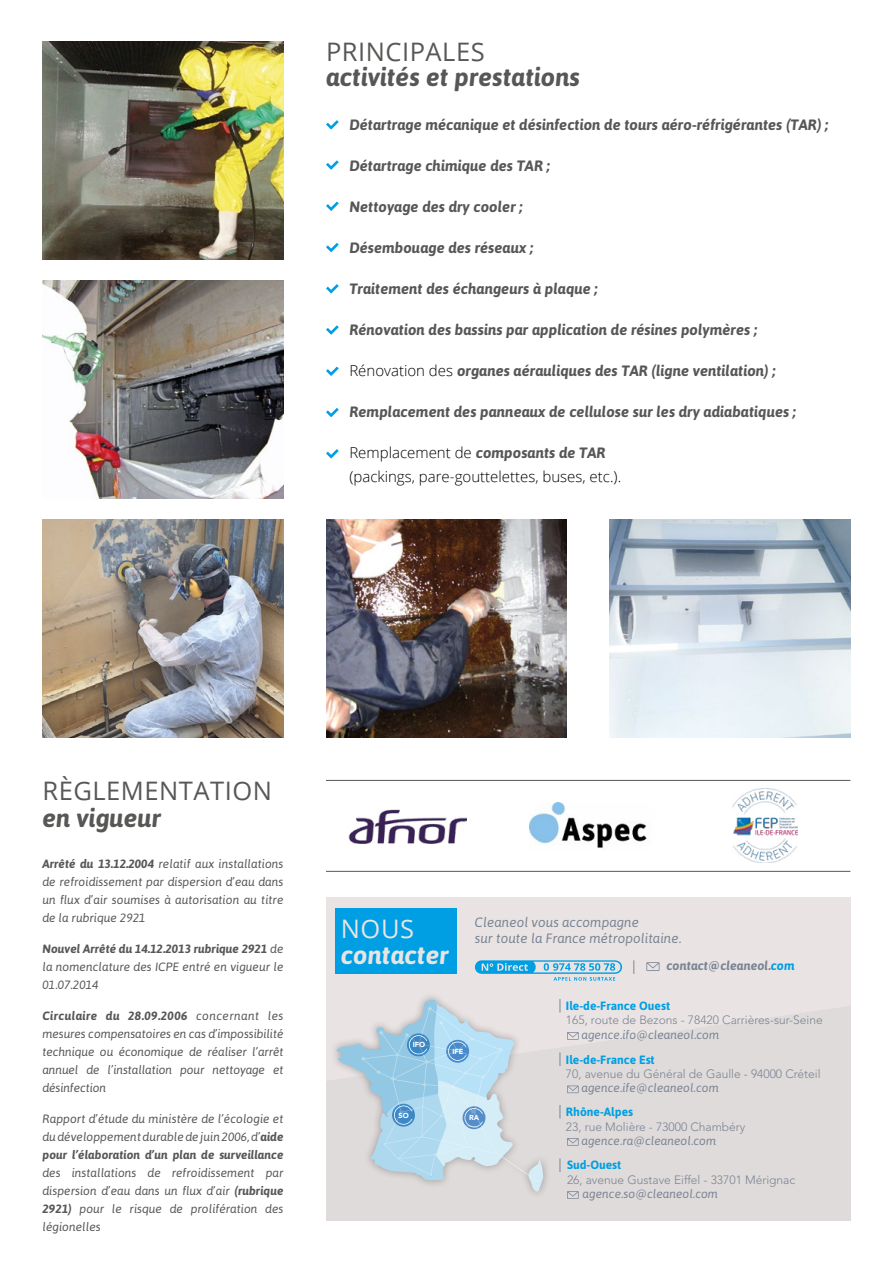
<style>
.page{position:relative;width:893px;height:1263px;background:#fff}
.page>*{position:absolute;margin:0;border:0;box-sizing:border-box;transform-origin:0 0}
.t1{font:italic 700 25.5px "Asap";color:#575756}
.t2{font:25.5px "Open Sans";letter-spacing:.02em;color:#575756}
.t3{font:italic 700 25.5px "Asap";color:#e9e4e3}
.t4{font:25.5px "Open Sans";color:#e9e4e3}
.t5{font:italic 700 15px "Asap";color:#575756}
.t6{font:300 15px "Open Sans";color:#000}
.t7{font:italic 13.5px/16.2px "Asap";color:#7a8494}
.t8{font:italic 700 12.45px "Asap";color:#7a8494}
.t9{font:italic 12px/18px "Asap";color:#575756;text-align:justify}
.t10{font:300 12px "Avenir LT Std";color:#7a8494}
.t11{font:italic 12px "Asap";color:#7a8494}
.t12{font:700 12px "Asap";color:#009fe3}
.t13{font:900 7.35px "Avenir";color:#fff}
.s1{font-family:"Open Sans";font-weight:300;font-style:normal;color:#000}
.s2{font-weight:700}
.s3{color:#009fe3}
</style>
<div class="page">
<img style="left:326px;top:520px;width:241px;height:218px">
<img style="left:43px;top:281px;width:240px;height:217px">
<img style="left:43px;top:41px;width:240px;height:218px">
<img style="left:43px;top:520px;width:240px;height:218px">
<svg style="left:326px;top:120px;width:13px;height:10px"></svg>
<svg style="left:326px;top:449px;width:13px;height:10px"></svg>
<svg style="left:326px;top:160px;width:13px;height:10px"></svg>
<svg style="left:326px;top:202px;width:13px;height:9px"></svg>
<svg style="left:326px;top:243px;width:13px;height:9px"></svg>
<svg style="left:326px;top:284px;width:13px;height:10px"></svg>
<svg style="left:326px;top:408px;width:13px;height:9px"></svg>
<svg style="left:326px;top:325px;width:13px;height:10px"></svg>
<img style="left:609px;top:520px;width:241px;height:218px">
<svg style="left:326px;top:367px;width:13px;height:9px"></svg>
<div style="left:326px;top:914px;width:524px;height:306px;background:#dfdbda"></div>
<div style="left:326px;top:897px;width:524px;height:108px;background:#e9e4e3"></div>
<svg style="left:474px;top:960px;width:149px;height:21px"></svg>
<div style="left:335px;top:908px;width:122px;height:66px;background:#009fe3"></div>
<svg style="left:633px;top:960px;width:1px;height:14px"></svg>
<svg style="left:560px;top:999px;width:1px;height:13px"></svg>
<svg style="left:560px;top:1052px;width:1px;height:14px"></svg>
<svg style="left:560px;top:1105px;width:1px;height:13px"></svg>
<svg style="left:560px;top:1158px;width:1px;height:14px"></svg>
<svg style="left:567px;top:1032px;width:12px;height:8px"></svg>
<svg style="left:646px;top:962px;width:13px;height:9px"></svg>
<svg style="left:567px;top:1085px;width:12px;height:8px"></svg>
<svg style="left:567px;top:1138px;width:12px;height:8px"></svg>
<svg style="left:567px;top:1191px;width:12px;height:8px"></svg>
<hr style="left:326px;top:780px;width:524px;height:1px;background:#575756">
<hr style="left:326px;top:871px;width:524px;height:1px;background:#575756">
<img style="left:348px;top:809px;width:119px;height:35px">
<img style="left:530px;top:803px;width:117px;height:45px">
<img style="left:732px;top:788px;width:65px;height:75px">
<div style="left:329px;top:991px;width:222px;height:208px;background:#dfdbda"></div>
<svg style="left:336px;top:999px;width:207px;height:192px"></svg>
<h1 class="t2" style="left:326px;top:34px;width:160px">PRINCIPALES</h1>
<h1 class="t1" style="left:326px;top:63px;width:256px">activités et prestations</h1>
<p class="t5" style="left:349px;top:116px;width:480px">Détartrage mécanique et désinfection de tours aéro-réfrigérantes (TAR) ;</p>
<p class="t5" style="left:349px;top:157px;width:202px">Détartrage chimique des TAR ;</p>
<p class="t5" style="left:349px;top:198px;width:175px">Nettoyage des dry cooler ;</p>
<p class="t5" style="left:349px;top:239px;width:185px">Désembouage des réseaux ;</p>
<p class="t5" style="left:349px;top:280px;width:250px">Traitement des échangeurs à plaque ;</p>
<p class="t5" style="left:349px;top:321px;width:409px">Rénovation des bassins par application de résines polymères ;</p>
<p class="t5" style="left:349px;top:362px;width:427px"><span class="s1">Rénovation des</span> organes aérauliques des TAR (ligne ventilation) ;</p>
<p class="t5" style="left:349px;top:403px;width:448px">Remplacement des panneaux de cellulose sur les dry adiabatiques ;</p>
<p class="t5" style="left:349px;top:444px;width:258px"><span class="s1">Remplacement de</span> composants de TAR</p>
<p class="t6" style="left:349px;top:466px;width:273px">(packings, pare-gouttelettes, buses, etc.).</p>
<h1 class="t2" style="left:43px;top:773px;width:231px">RÈGLEMENTATION</h1>
<h1 class="t1" style="left:43px;top:803px;width:120px">en vigueur</h1>
<p class="t9" style="left:43px;top:855px;width:242px"><span class="s2">Arrêté du 13.12.2004</span> relatif aux installations de refroidissement par dispersion d’eau dans un flux d’air soumises à autorisation au titre de la rubrique 2921</p>
<p class="t9" style="left:43px;top:940px;width:242px"><span class="s2">Nouvel Arrêté du 14.12.2013 rubrique 2921</span> de la nomenclature des ICPE entré en vigueur le 01.07.2014</p>
<p class="t9" style="left:43px;top:1006px;width:242px"><span class="s2">Circulaire du 28.09.2006</span> concernant les mesures compensatoires en cas d’impossibilité technique ou économique de réaliser l’arrêt annuel de l’installation pour nettoyage et désinfection</p>
<p class="t9" style="left:43px;top:1109px;width:242px">Rapport d’étude du ministère de l’écologie et du développement durable de juin 2006, d’<span class="s2">aide pour l’élaboration d’un plan de surveillance</span></p>
<p class="t9" style="left:43px;top:1163px;width:242px">des installations de refroidissement par dispersion d’eau dans un flux d’air <span class="s2">(rubrique 2921)</span> pour le risque de prolifération des légionelles</p>
<h1 class="t4" style="left:341px;top:912px;width:75px">NOUS</h1>
<h1 class="t3" style="left:341px;top:940px;width:109px">contacter</h1>
<p class="t7" style="left:475px;top:914px;width:208px">Cleaneol vous accompagne<br>sur toute la France métropolitaine.</p>
<p class="t8" style="left:667px;top:958px;width:130px">contact@cleaneol.<span class="s3">com</span></p>
<p class="t13" style="left:413px;top:1038px;width:14px">IFO</p>
<p class="t13" style="left:452px;top:1045px;width:13px">IFE</p>
<p class="t13" style="left:399px;top:1109px;width:12px">SO</p>
<p class="t13" style="left:469px;top:1111px;width:12px">RA</p>
<p class="t12" style="left:566px;top:999px;width:106px">Ile-de-France Ouest</p>
<p class="t10" style="left:566px;top:1013px;width:258px">165, route de Bezons - 78420 Carrières-sur-Seine</p>
<p class="t11" style="left:582px;top:1027px;width:139px">agence.ifo@cleaneol.com</p>
<p class="t12" style="left:566px;top:1052px;width:90px">Ile-de-France Est</p>
<p class="t10" style="left:566px;top:1067px;width:256px">70, avenue du Général de Gaulle - 94000 Créteil</p>
<p class="t11" style="left:582px;top:1081px;width:139px">agence.ife@cleaneol.com</p>
<p class="t12" style="left:566px;top:1105px;width:69px">Rhône-Alpes</p>
<p class="t10" style="left:566px;top:1119px;width:181px">23, rue Molière - 73000 Chambéry</p>
<p class="t11" style="left:582px;top:1134px;width:136px">agence.ra@cleaneol.com</p>
<p class="t12" style="left:567px;top:1158px;width:56px">Sud-Ouest</p>
<p class="t10" style="left:567px;top:1172px;width:230px">26, avenue Gustave Eiffel - 33701 Mérignac</p>
<p class="t11" style="left:583px;top:1187px;width:137px">agence.so@cleaneol.com</p>
</div>
